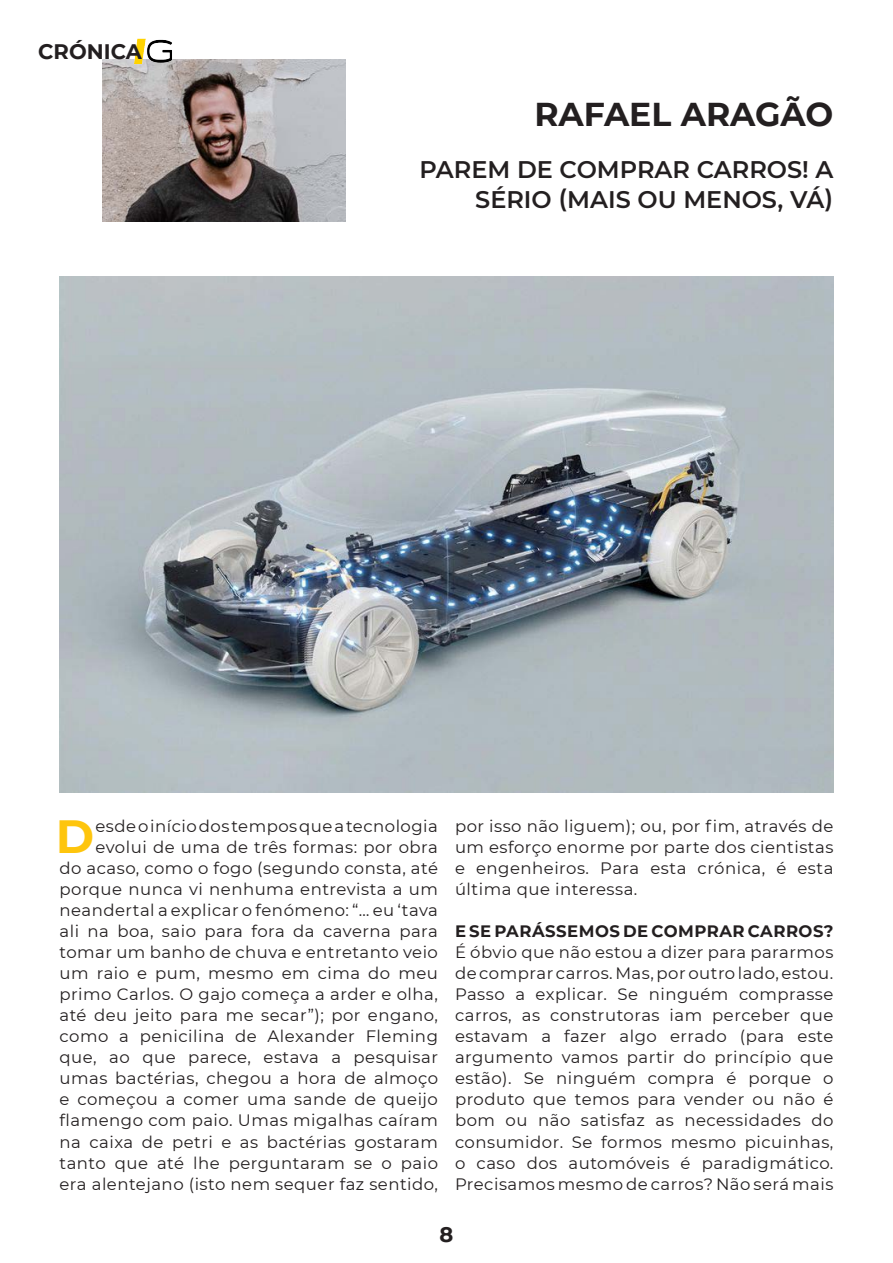
<style>
.page{position:relative;width:893px;height:1263px;background:#fff}
.page>*{position:absolute;margin:0;border:0;box-sizing:border-box;transform-origin:0 0}
.t1{font:700 46.5px "Montserrat";color:#fec50d}
.t2{font:700 33px "Montserrat";color:#231f20}
.t3{font:600 24px/30px "Montserrat";color:#231f20;text-align:right}
.t4{font:700 21px "Montserrat";color:#231f20}
.t5{font:16.5px/21px "Montserrat";letter-spacing:.03em;color:#231f20;text-align:justify}
.t6{font:700 16.5px "Montserrat";letter-spacing:.03em;color:#231f20}
</style>
<div class="page">
<img style="left:102px;top:60px;width:243px;height:162px">
<img style="left:128px;top:38px;width:52px;height:40px">
<img style="left:60px;top:276px;width:773px;height:517px">
<p class="t4" style="left:38px;top:36px;width:105px">CRÓNICA</p>
<p class="t2" style="left:534px;top:90px;width:301px">RAFAEL ARAGÃO</p>
<p class="t3" style="left:420px;top:154px;width:415px">PAREM DE COMPRAR CARROS! A<br>SÉRIO (MAIS OU MENOS, VÁ)</p>
<p class="t5" style="left:60px;top:815px;width:380px;text-align:right">esde o início dos tempos que a tecnologia evolui de uma de três formas: por obra<br>do acaso, como o fogo (segundo consta, até porque nunca vi nenhuma entrevista a um neandertal a explicar o fenómeno: “… eu ‘tava ali na boa, saio para fora da caverna para tomar um banho de chuva e entretanto veio um raio e pum, mesmo em cima do meu primo Carlos. O gajo começa a arder e olha, até deu jeito para me secar”); por engano, como a penicilina de Alexander Fleming que, ao que parece, estava a pesquisar umas bactérias, chegou a hora de almoço e começou a comer uma sande de queijo flamengo com paio. Umas migalhas caíram na caixa de petri e as bactérias gostaram tanto que até lhe perguntaram se o paio era alentejano (isto nem sequer faz sentido,</p>
<p class="t5" style="left:455px;top:815px;width:380px">por isso não liguem); ou, por fim, através de um esforço enorme por parte dos cientistas e engenheiros. Para esta crónica, é esta última que interessa.</p>
<p class="t1" style="left:56px;top:803px;width:40px">D</p>
<p class="t6" style="left:455px;top:920px;width:380px">E SE PARÁSSEMOS DE COMPRAR CARROS?</p>
<p class="t5" style="left:455px;top:941px;width:380px">É óbvio que não estou a dizer para pararmos de comprar carros. Mas, por outro lado, estou.<br>Passo a explicar. Se ninguém comprasse carros, as construtoras iam perceber que estavam a fazer algo errado (para este argumento vamos partir do princípio que estão). Se ninguém compra é porque o produto que temos para vender ou não é bom ou não satisfaz as necessidades do consumidor. Se formos mesmo picuinhas, o caso dos automóveis é paradigmático.<br>Precisamos mesmo de carros? Não será mais</p>
<p class="t4" style="left:440px;top:1220px;width:15px">8</p>
</div>
